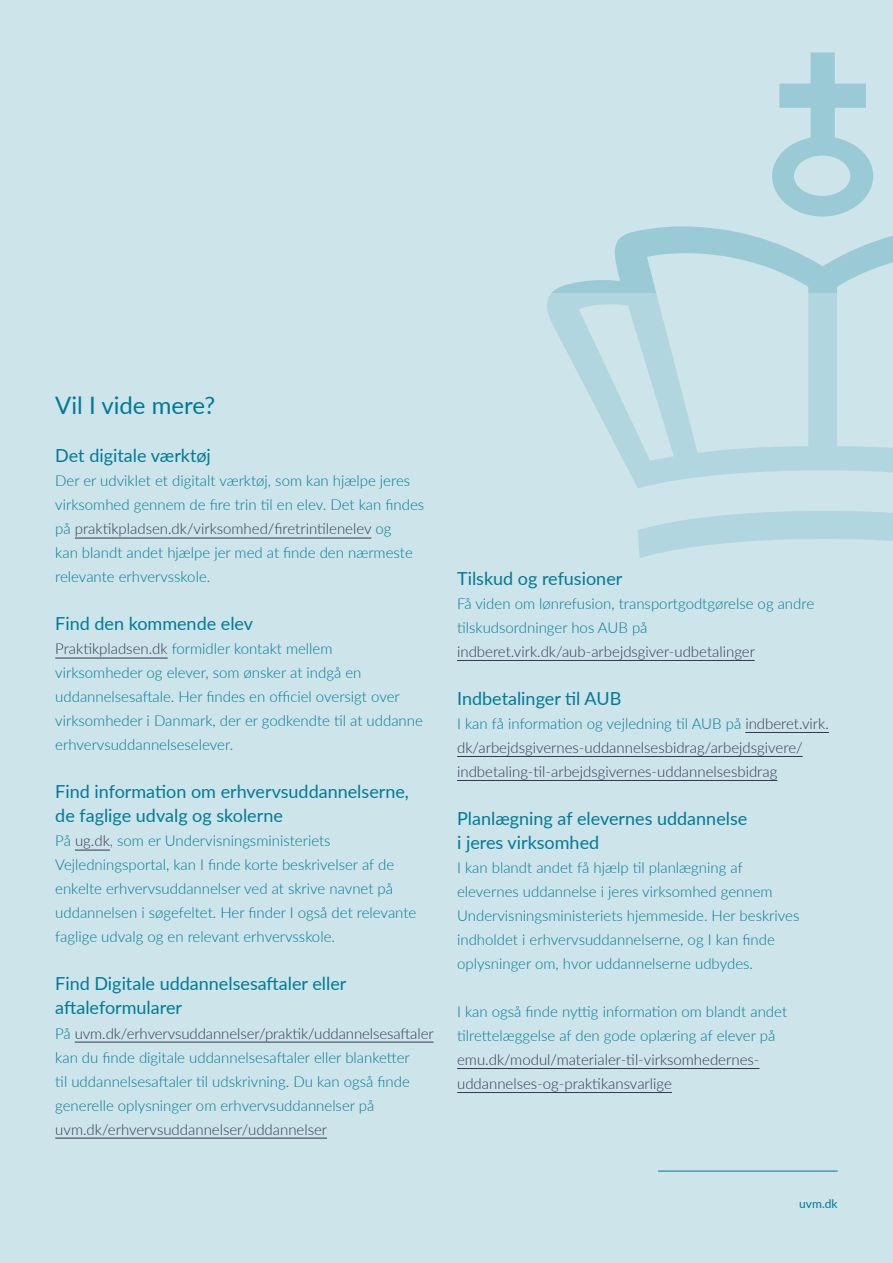
<style>
.page{position:relative;width:893px;height:1263px;background:#cce4ea}
.page>*{position:absolute;margin:0;border:0;box-sizing:border-box;transform-origin:0 0}
.t1{font:24px "Lato";color:#007a98}
.t2{font:18px/24px "Lato";color:#007a98}
.t3{font:300 15px/24px "Lato";color:#007a98}
.t4{font:300 15px/24px "Lato";color:#343953}
.s1{color:#343953}
.s2{color:#007a98}
</style>
<div class="page">
<svg style="left:552px;top:226px;width:341px;height:67px"></svg>
<svg style="left:772px;top:52px;width:101px;height:164px"></svg>
<hr style="left:658px;top:1171px;width:180px;height:1px;background:#007a98">
<hr style="left:75px;top:538px;width:296px;height:1px;background:#343953">
<hr style="left:55px;top:658px;width:113px;height:1px;background:#343953">
<hr style="left:75px;top:850px;width:35px;height:1px;background:#343953">
<hr style="left:75px;top:1042px;width:359px;height:1px;background:#343953">
<hr style="left:55px;top:1138px;width:272px;height:1px;background:#343953">
<hr style="left:457px;top:660px;width:298px;height:1px;background:#343953">
<hr style="left:745px;top:732px;width:84px;height:1px;background:#343953">
<hr style="left:457px;top:756px;width:346px;height:1px;background:#343953">
<hr style="left:457px;top:780px;width:320px;height:1px;background:#343953">
<hr style="left:457px;top:1068px;width:302px;height:1px;background:#343953">
<hr style="left:457px;top:1092px;width:215px;height:1px;background:#343953">
<h1 class="t1" style="left:55px;top:388px;width:161px">Vil I vide mere?</h1>
<p class="t2" style="left:55px;top:443px;width:157px">Det digitale værktøj</p>
<p class="t3" style="left:55px;top:468px;width:370px">Der er udviklet et digitalt værktøj, som kan hjælpe jeres virksomhed gennem de fire trin til en elev. Det kan findes på <span class="s1">praktikpladsen.dk/virksomhed/firetrintilenelev</span> og<br>kan blandt andet hjælpe jer med at finde den nærmeste relevante erhvervsskole.</p>
<p class="t2" style="left:55px;top:611px;width:199px">Find den kommende elev</p>
<p class="t3" style="left:55px;top:636px;width:369px"><span class="s1">Praktikpladsen.dk</span> formidler kontakt mellem virksomheder og elever, som ønsker at indgå en uddannelsesaftale. Her findes en officiel oversigt over virksomheder i Danmark, der er godkendte til at uddanne erhvervsuddannelseselever.</p>
<p class="t2" style="left:55px;top:779px;width:355px">Find information om erhvervsuddannelserne, de faglige udvalg og skolerne</p>
<p class="t3" style="left:55px;top:828px;width:363px">På <span class="s1">ug.dk</span>, som er Undervisningsministeriets Vejledningsportal, kan I finde korte beskrivelser af de enkelte erhvervsuddannelser ved at skrive navnet på uddannelsen i søgefeltet. Her finder I også det relevante faglige udvalg og en relevant erhvervsskole.</p>
<p class="t2" style="left:55px;top:971px;width:293px">Find Digitale uddannelsesaftaler eller aftaleformularer</p>
<p class="t3" style="left:55px;top:1020px;width:380px">På <span class="s1">uvm.dk/erhvervsuddannelser/praktik/uddannelsesaftaler </span>kan du finde digitale uddannelsesaftaler eller blanketter<br>til uddannelsesaftaler til udskrivning. Du kan også finde generelle oplysninger om erhvervsuddannelser på</p>
<p class="t4" style="left:55px;top:1116px;width:273px">uvm.dk/erhvervsuddannelser/uddannelser</p>
<p class="t2" style="left:457px;top:565px;width:167px">Tilskud og refusioner</p>
<p class="t3" style="left:457px;top:591px;width:359px">Få viden om lønrefusion, transportgodtgørelse og andre tilskudsordninger hos AUB på</p>
<p class="t4" style="left:457px;top:639px;width:299px">indberet.virk.dk/aub-arbejdsgiver-udbetalinger</p>
<p class="t2" style="left:457px;top:685px;width:166px">Indbetalinger til AUB</p>
<p class="t4" style="left:457px;top:711px;width:373px"><span class="s2">I kan få information og vejledning til AUB på</span> indberet.virk. dk/arbejdsgivernes-uddannelsesbidrag/arbejdsgivere/ indbetaling-til-arbejdsgivernes-uddannelsesbidrag</p>
<p class="t2" style="left:457px;top:805px;width:292px">Planlægning af elevernes uddannelse i jeres virksomhed</p>
<p class="t3" style="left:457px;top:855px;width:344px">I kan blandt andet få hjælp til planlægning af elevernes uddannelse i jeres virksomhed gennem Undervisningsministeriets hjemmeside. Her beskrives indholdet i erhvervsuddannelserne, og I kan finde oplysninger om, hvor uddannelserne udbydes.</p>
<p class="t3" style="left:457px;top:999px;width:332px">I kan også finde nyttig information om blandt andet tilrettelæggelse af den gode oplæring af elever på</p>
<p class="t4" style="left:457px;top:1047px;width:304px">emu.dk/modul/materialer-til-virksomhedernes&shy;uddannelses-og-praktikansvarlige</p>
</div>
